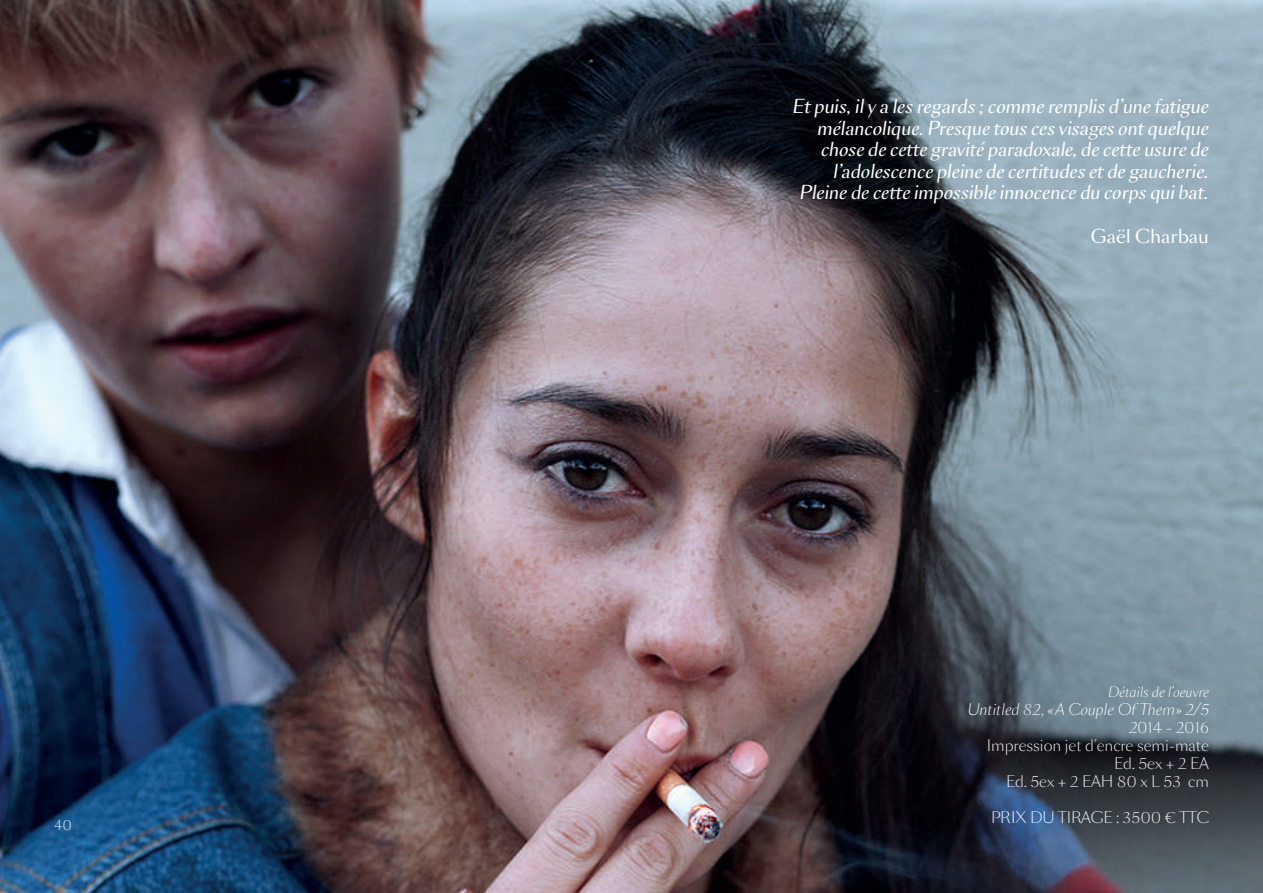
<style>
.page{position:relative;width:1263px;height:893px;background:#fff}
.page>*{position:absolute;margin:0;border:0;box-sizing:border-box;transform-origin:0 0}
.t1{font:italic 18px/21.6px "Sang Bleu Sans";color:#fff;text-align:right}
.t2{font:18px "Sang Bleu Sans";color:#fff}
.t3{font:300 15px/18px "Sang Bleu Sans";color:#fff;text-align:right}
.t4{font:italic 300 13.5px "Sang Bleu Sans";color:#fff}
.t5{font:300 13.5px "Sang Bleu Sans";color:#fff}
.s1{font-style:italic}
</style>
<div class="page">
<img style="left:0;top:0;width:1263px;height:893px">
<p class="t5" style="left:54px;top:817px;width:19px">40</p>
<p class="t1" style="left:792px;top:96px;width:418px">Et puis, il y a les regards ; comme remplis d’une fatigue mélancolique. Presque tous ces visages ont quelque chose de cette gravité paradoxale, de cette usure de l’adolescence pleine de certitudes et de gaucherie.<br>Pleine de cette impossible innocence du corps qui bat.</p>
<p class="t2" style="left:1091px;top:224px;width:120px">Gaël Charbau</p>
<p class="t4" style="left:1107px;top:683px;width:103px">Détails de l’oeuvre</p>
<p class="t3" style="left:967px;top:701px;width:243px"><span class="s1">Untitled 82, «A Couple Of Them» 2/5<br>2</span>014 - 2016<br>Impression jet d’encre semi-mate<br>Ed. 5ex + 2 EA<br>Ed. 5ex + 2 EAH 80 x L 53 cm</p>
<p class="t3" style="left:991px;top:809px;width:219px">PRIX DU TIRAGE : 3500 € TTC</p>
</div>
